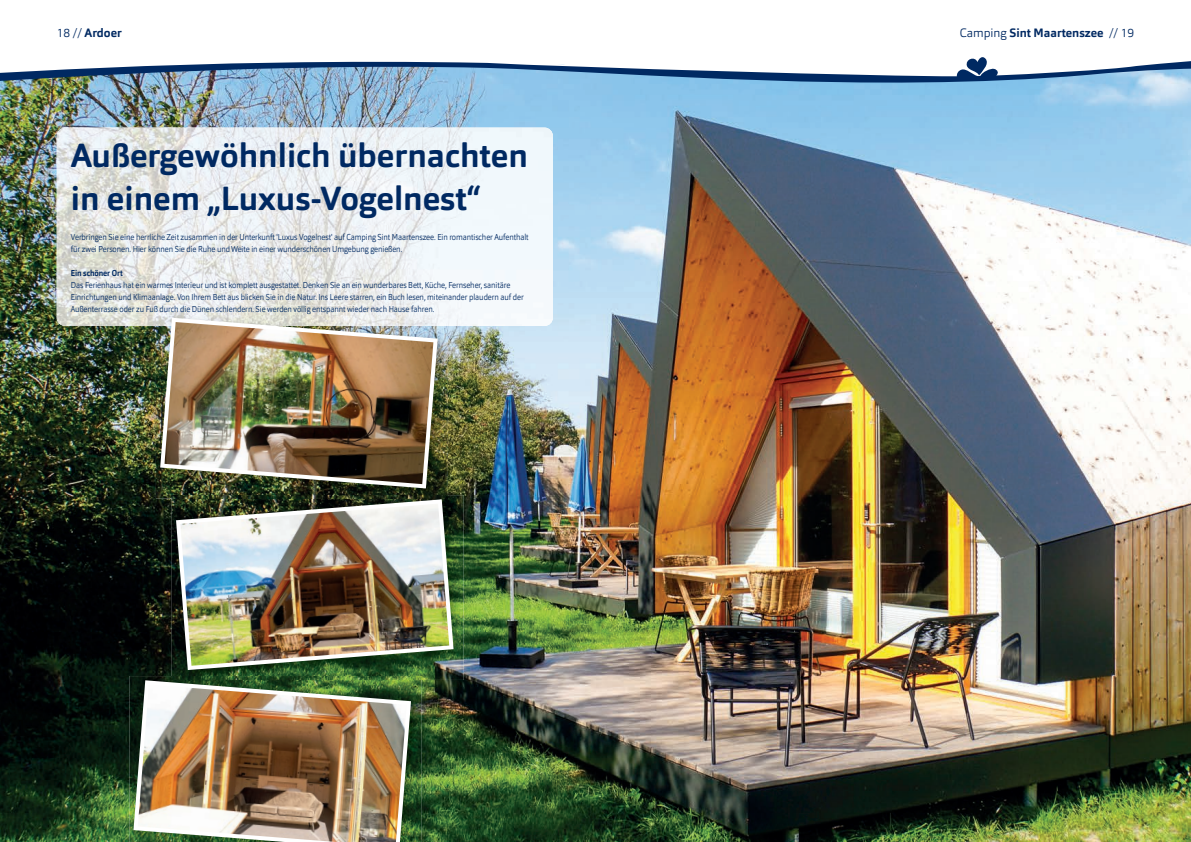
<style>
.page{position:relative;width:1191px;height:842px;background:#fff}
.page>*{position:absolute;margin:0;border:0;box-sizing:border-box;transform-origin:0 0}
.t1{font:700 33px/44px "Orgon";color:#002962}
.t2{font:700 12px "Orgon";color:#002962}
.t3{font:300 8.5px/12px "Orgon";letter-spacing:-.01em;color:#002962;scale:.9 1}
.t4{font:700 8.5px "Orgon";letter-spacing:-.01em;color:#002962;scale:.9 1}
.s1{font-weight:300}
</style>
<div class="page">
<img style="left:0;top:101px;width:1191px;height:741px">
<img style="left:0;top:94px;width:1191px;height:7px">
<img style="left:57px;top:128px;width:496px;height:198px">
<img style="left:71px;top:306px;width:363px;height:8px">
<svg style="left:0;top:57px;width:1191px;height:37px"></svg>
<img style="left:156px;top:313px;width:292px;height:185px">
<img style="left:156px;top:313px;width:278px;height:1px">
<img style="left:160px;top:318px;width:278px;height:170px">
<img style="left:129px;top:676px;width:292px;height:166px">
<img style="left:133px;top:680px;width:278px;height:162px">
<img style="left:172px;top:495px;width:292px;height:185px">
<img style="left:172px;top:495px;width:276px;height:3px">
<img style="left:172px;top:676px;width:249px;height:4px">
<img style="left:176px;top:499px;width:277px;height:171px">
<h2 class="t2" style="left:57px;top:25px;width:67px"><span class="s1">18 //</span> Ardoer</h2>
<h2 class="t2" style="left:959px;top:25px;width:176px"><span class="s1">Camping</span> Sint Maartenszee <span class="s1">// 19</span></h2>
<h1 class="t1" style="left:71px;top:133px;width:458px">Außergewöhnlich übernachten in einem „Luxus-Vogelnest“</h1>
<p class="t3" style="left:71px;top:231px;width:510px">Verbringen Sie eine herrliche Zeit zusammen in der Unterkunft 'Luxus Vogelnest' auf Camping Sint Maartenszee. Ein romantischer Aufenthalt für zwei Personen. Hier können Sie die Ruhe und Weite in einer wunderschönen Umgebung genießen.</p>
<p class="t4" style="left:71px;top:268px;width:59px">Ein schöner Ort</p>
<p class="t3" style="left:71px;top:279px;width:505px">Das Ferienhaus hat ein warmes Interieur und ist komplett ausgestattet. Denken Sie an ein wunderbares Bett, Küche, Fernseher, sanitäre<br>Einrichtungen und Klimaanlage. Von Ihrem Bett aus blicken Sie in die Natur. Ins Leere starren, ein Buch lesen, miteinander plaudern auf der<br>Außenterrasse oder zu Fuß durch die Dünen schlendern. Sie werden völlig entspannt wieder nach Hause fahren.</p>
</div>
